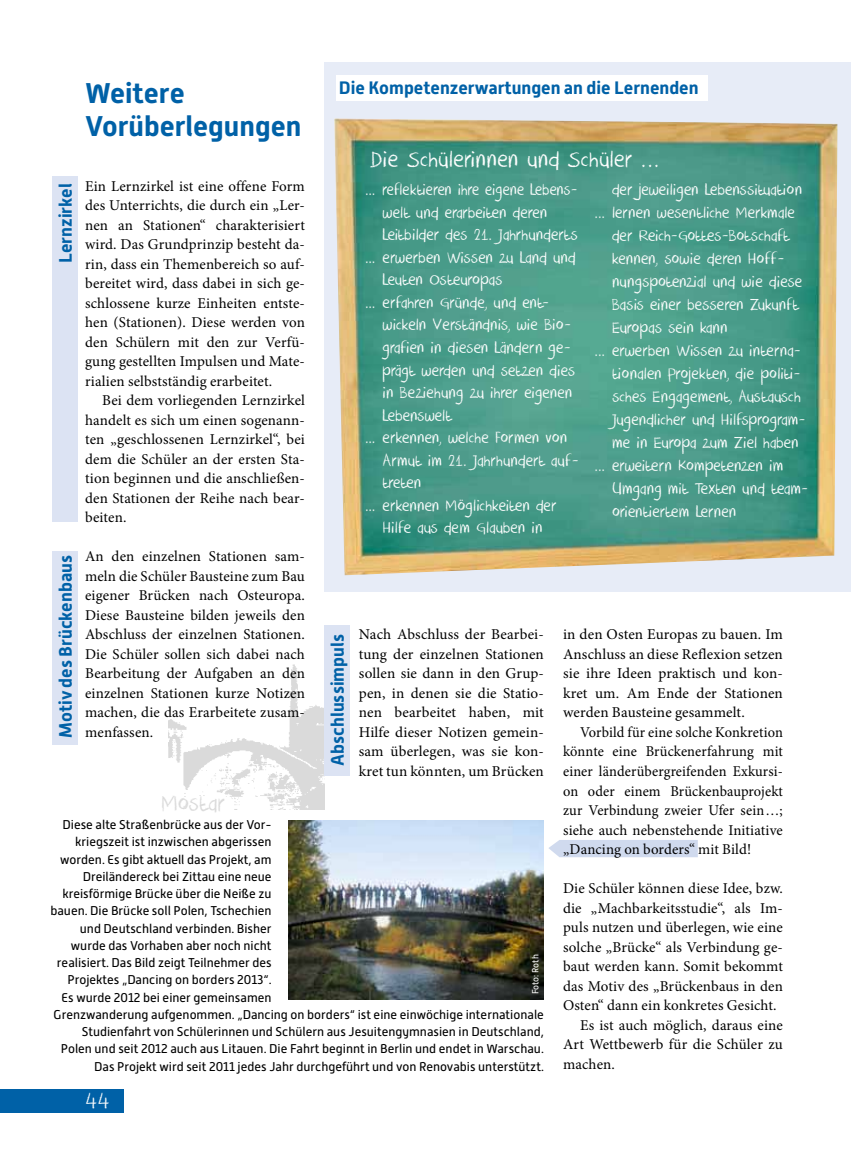
<style>
.page{position:relative;width:851px;height:1149px;background:#fff}
.page>*{position:absolute;margin:0;border:0;box-sizing:border-box;transform-origin:0 0}
.t1{font:700 28.5px/33px "Alwyn New";color:#0061a7}
.t2{font:25.65px "DK Crayon Crumble";letter-spacing:.01em;color:#fff}
.t3{font:25.65px "DK Crayon Crumble";letter-spacing:.01em;color:#dadada}
.t4{font:25.5px "DK Crayon Crumble";color:#fff}
.t5{font:18px "DK Crayon Crumble";letter-spacing:.01em;color:#fff}
.t6{font:700 18px "Alwyn New";color:#0061a7}
.t7{font:18px "DK Crayon Crumble";letter-spacing:-.015em;color:#fff}
.t8{font:18px "DK Crayon Crumble";letter-spacing:-.02em;color:#fff}
.t9{font:15px/19.5px "Minion Pro";letter-spacing:.01em;color:#000;text-align:justify}
.t10{font:15px/19.5px "Minion Pro";letter-spacing:.01em;color:#000;text-align:justify;scale:.96 1}
.t11{font:12.75px "Alwyn New";color:#000}
.t12{font:9px "Alwyn New";color:#fff}
.s1{font-size:21.6px}
</style>
<div class="page">
<div style="left:0;top:1089px;width:123px;height:23px;background:#0061a7"></div>
<div style="left:549px;top:840px;width:148px;height:17px;background:#d0daee"></div>
<img style="left:168px;top:664px;width:156px;height:145px">
<div style="left:52px;top:177px;width:26px;height:345px;background:#dce3f3"></div>
<div style="left:52px;top:551px;width:26px;height:193px;background:#dce3f3"></div>
<div style="left:324px;top:625px;width:25px;height:150px;background:#dce3f3"></div>
<div style="left:324px;top:62px;width:526px;height:529px;background:#e7ecf7"></div>
<img style="left:288px;top:820px;width:256px;height:178px">
<img style="left:334px;top:118px;width:503px;height:457px">
<div style="left:336px;top:75px;width:371px;height:26px;background:#fff"></div>
<h1 class="t1" style="left:85px;top:76px;width:218px">Weitere<br>Vorüberlegungen</h1>
<p class="t6" style="left:339px;top:77px;width:361px">Die Kompetenzerwartungen an die Lernenden</p>
<h2 class="t2" style="left:371px;top:144px;width:289px">Die Schülerinnen und Schüler ...</h2>
<p class="t9" style="left:85px;top:176px;width:221px">Ein Lernzirkel ist eine offene Form des Unterrichts, die durch ein „Ler&shy;nen an Stationen“ charakterisiert wird. Das Grundprinzip besteht da&shy;rin, dass ein Themenbereich so auf&shy;bereitet wird, dass dabei in sich ge&shy;schlossene kurze Einheiten entste&shy;hen (Stationen). Diese werden von den Schülern mit den zur Verfü&shy;gung gestellten Impulsen und Mate&shy;rialien selbstständig erarbeitet.</p>
<p class="t9" style="left:85px;top:390px;width:221px;text-indent:17px">Bei dem vorliegenden Lernzirkel handelt es sich um einen sogenann&shy;ten „geschlossenen Lernzirkel“, bei dem die Schüler an der ersten Sta&shy;tion beginnen und die anschließen&shy;den Stationen der Reihe nach bear&shy;beiten.</p>
<p class="t9" style="left:85px;top:546px;width:221px">An den einzelnen Stationen sam&shy;meln die Schüler Bausteine zum Bau eigener Brücken nach Osteuropa.<br>Diese Bausteine bilden jeweils den Abschluss der einzelnen Stationen.<br>Die Schüler sollen sich dabei nach Bearbeitung der Aufgaben an den einzelnen Stationen kurze Notizen machen, die das Erarbeitete zusam&shy;menfassen.</p>
<p class="t5" style="left:365px;top:179px;width:212px">... reflektieren ihre eigene Lebens-</p>
<p class="t5" style="left:382px;top:202px;width:166px">welt und erarbeiten deren</p>
<p class="t5" style="left:382px;top:224px;width:197px">Leitbilder des 21. Jahrhunderts</p>
<p class="t5" style="left:365px;top:247px;width:211px">... erwerben Wissen zu Land und</p>
<p class="t8" style="left:382px;top:269px;width:121px">Leuten Osteuropas</p>
<p class="t5" style="left:365px;top:292px;width:183px">... erfahren Gründe, und ent-</p>
<p class="t5" style="left:382px;top:314px;width:190px">wickeln <span class="s1">V</span>erständnis, wie Bio-</p>
<p class="t5" style="left:382px;top:337px;width:190px">grafien in diesen Ländern ge-</p>
<p class="t5" style="left:382px;top:359px;width:194px">prägt werden und setzen dies</p>
<p class="t5" style="left:382px;top:382px;width:191px">in Beziehung zu ihrer eigenen</p>
<p class="t5" style="left:382px;top:404px;width:71px">Lebenswelt</p>
<p class="t5" style="left:365px;top:427px;width:203px">... erkennen, welche Formen von</p>
<p class="t5" style="left:382px;top:449px;width:197px">Armut im 21. Jahrhundert auf-</p>
<p class="t5" style="left:382px;top:472px;width:40px">treten</p>
<p class="t5" style="left:365px;top:494px;width:192px">... erkennen Möglichkeiten der</p>
<p class="t5" style="left:382px;top:517px;width:161px">Hilfe aus dem Glauben in</p>
<p class="t5" style="left:612px;top:179px;width:192px">der jeweiligen Lebenssituation</p>
<p class="t5" style="left:595px;top:202px;width:202px">... lernen wesentliche Merkmale</p>
<p class="t7" style="left:612px;top:225px;width:179px">der Reich-Gottes-Botschaft</p>
<p class="t5" style="left:612px;top:248px;width:174px">kennen, sowie deren Hoff-</p>
<p class="t5" style="left:612px;top:271px;width:192px">nungspotenzial und wie diese</p>
<p class="t5" style="left:612px;top:294px;width:188px">Basis einer besseren Zukunft</p>
<p class="t5" style="left:612px;top:317px;width:117px">Europas sein kann</p>
<p class="t5" style="left:595px;top:340px;width:207px">... erwerben Wissen zu interna-</p>
<p class="t5" style="left:612px;top:363px;width:190px">tionalen Projekten, die politi-</p>
<p class="t5" style="left:612px;top:386px;width:190px">sches Engagement, Austausch</p>
<p class="t5" style="left:612px;top:409px;width:195px">Jugendlicher und Hilfsprogram-</p>
<p class="t5" style="left:612px;top:432px;width:188px">me in Europa zum Ziel haben</p>
<p class="t7" style="left:595px;top:455px;width:190px">... erweitern Kompetenzen im</p>
<p class="t5" style="left:612px;top:477px;width:198px"><span class="s1">U</span>mgang mit Texten und team-</p>
<p class="t5" style="left:612px;top:500px;width:126px">orientiertem Lernen</p>
<p class="t6" style="left:55px;top:263px;width:81px;rotate:-90deg">Lernzirkel</p>
<p class="t6" style="left:55px;top:737px;width:184px;rotate:-90deg">Motiv des Brückenbaus</p>
<p class="t9" style="left:359px;top:624px;width:186px">Nach Abschluss der Bearbei&shy;tung der einzelnen Stationen sollen sie dann in den Grup&shy;pen, in denen sie die Statio&shy;nen bearbeitet haben, mit Hilfe dieser Notizen gemein&shy;sam überlegen, was sie kon&shy;kret tun könnten, um Brücken</p>
<p class="t9" style="left:563px;top:624px;width:221px">in den Osten Europas zu bauen. Im Anschluss an diese Reflexion setzen sie ihre Ideen praktisch und kon&shy;kret um. Am Ende der Stationen werden Bausteine gesammelt.</p>
<p class="t6" style="left:327px;top:765px;width:133px;rotate:-90deg">Abschlussimpuls</p>
<p class="t10" style="left:563px;top:722px;width:230px;text-indent:17px">Vorbild für eine solche Konkretion könnte eine Brückenerfahrung mit einer länderübergreifenden Exkursi&shy;on oder einem Brückenbauprojekt zur Verbindung zweier Ufer sein…; siehe auch nebenstehende Initiative „Dancing on borders“ mit Bild!</p>
<p class="t9" style="left:563px;top:878px;width:221px">Die Schüler können diese Idee, bzw.</p>
<p class="t9" style="left:563px;top:897px;width:221px">die „Machbarkeitsstudie“, als Im-</p>
<p class="t9" style="left:563px;top:917px;width:221px">puls nutzen und überlegen, wie eine</p>
<p class="t9" style="left:563px;top:936px;width:221px">solche „Brücke“ als Verbindung ge-</p>
<p class="t9" style="left:563px;top:956px;width:221px">baut werden kann. Somit bekommt</p>
<p class="t9" style="left:563px;top:975px;width:221px">das Motiv des „Brückenbaus in den</p>
<p class="t9" style="left:563px;top:995px;width:215px">Osten“ dann ein konkretes Gesicht.</p>
<p class="t9" style="left:580px;top:1014px;width:204px">Es ist auch möglich, daraus eine</p>
<p class="t9" style="left:563px;top:1034px;width:221px">Art Wettbewerb für die Schüler zu</p>
<p class="t9" style="left:563px;top:1053px;width:53px">machen.</p>
<h2 class="t3" style="left:161px;top:787px;width:65px">Mostar</h2>
<p class="t11" style="left:63px;top:817px;width:210px">Diese alte Straßenbrücke aus der Vor-</p>
<p class="t11" style="left:75px;top:834px;width:198px">kriegszeit ist inzwischen abgerissen</p>
<p class="t11" style="left:60px;top:851px;width:213px">worden. Es gibt aktuell das Projekt, am</p>
<p class="t11" style="left:83px;top:869px;width:190px">Dreiländereck bei Zittau eine neue</p>
<p class="t11" style="left:62px;top:886px;width:211px">kreisförmige Brücke über die Neiße zu</p>
<p class="t11" style="left:50px;top:903px;width:223px">bauen. Die Brücke soll Polen, Tschechien</p>
<p class="t11" style="left:80px;top:920px;width:193px">und Deutschland verbinden. Bisher</p>
<p class="t11" style="left:71px;top:938px;width:202px">wurde das Vorhaben aber noch nicht</p>
<p class="t11" style="left:57px;top:955px;width:216px">realisiert. Das Bild zeigt Teilnehmer des</p>
<p class="t11" style="left:68px;top:972px;width:205px">Projektes „Dancing on borders 2013“.</p>
<p class="t11" style="left:62px;top:989px;width:211px">Es wurde 2012 bei einer gemeinsamen</p>
<p class="t11" style="left:54px;top:1007px;width:491px">Grenzwanderung aufgenommen. „Dancing on borders“ ist eine einwöchige internationale</p>
<p class="t11" style="left:82px;top:1024px;width:463px">Studienfahrt von Schülerinnen und Schülern aus Jesuitengymnasien in Deutschland,</p>
<p class="t11" style="left:61px;top:1041px;width:484px">Polen und seit 2012 auch aus Litauen. Die Fahrt beginnt in Berlin und endet in Warschau.</p>
<p class="t11" style="left:94px;top:1058px;width:451px">Das Projekt wird seit 2011 jedes Jahr durchgeführt und von Renovabis unterstützt.</p>
<p class="t12" style="left:530px;top:994px;width:41px;rotate:-90deg">Foto: Roth</p>
<h3 class="t4" style="left:85px;top:1085px;width:26px">44</h3>
</div>
